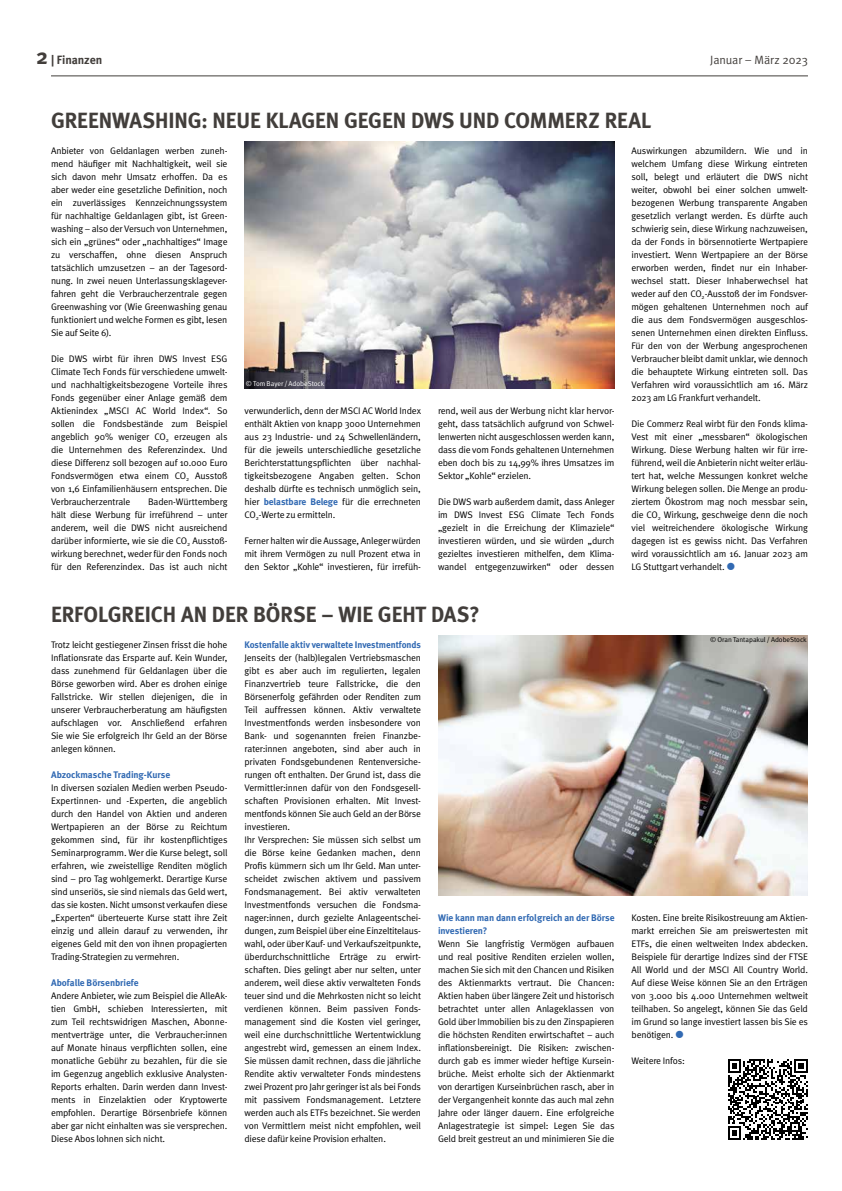
<style>
.page{position:relative;width:842px;height:1191px;background:#fff}
.page>*{position:absolute;margin:0;border:0;box-sizing:border-box;transform-origin:0 0}
.t1{font:700 22px "Meta";letter-spacing:-.005em;color:#423e3b}
.t2{font:12px "Meta Normal";letter-spacing:-.015em;color:#423e3b}
.t3{font:700 12px "Meta";letter-spacing:-.01em;color:#423e3b}
.t4{font:9.5px/13px "Meta Normal";letter-spacing:-.02em;color:#000;text-align:justify}
.t5{font:700 9.5px/13px "Meta";letter-spacing:-.005em;color:#326ab3}
.t6{font:7px "Meta Normal";letter-spacing:-.005em;color:#000}
.t7{font:7px "Meta Normal";letter-spacing:-.005em;color:#fff}
.s1{font-family:"Meta";font-weight:700;color:#326ab3}
</style>
<div class="page">
<img style="left:244px;top:141px;width:370px;height:247px">
<img style="left:438px;top:635px;width:370px;height:260px">
<svg style="left:728px;top:1059px;width:80px;height:80px"></svg>
<hr style="left:51px;top:75px;width:757px;height:1px;background:#423e3b">
<h1 class="t1" style="left:36px;top:44px;width:13px">2</h1>
<p class="t3" style="left:51px;top:53px;width:53px">| Finanzen</p>
<p class="t2" style="left:710px;top:53px;width:99px">Januar – März 2023</p>
<h1 class="t1" style="left:51px;top:108px;width:602px">GREENWASHING: NEUE KLAGEN GEGEN DWS UND COMMERZ REAL</h1>
<p class="t4" style="left:51px;top:144px;width:178px">Anbieter von Geldanlagen werben zuneh&shy;mend häufiger mit Nachhaltigkeit, weil sie sich davon mehr Umsatz erhoffen. Da es aber weder eine gesetzliche Definition, noch ein zuverlässiges Kennzeichnungssystem für nachhaltige Geldanlagen gibt, ist Green&shy;washing – also der Versuch von Unternehmen, sich ein „grünes“ oder „nachhaltiges“ Image zu verschaffen, ohne diesen Anspruch tatsächlich umzusetzen – an der Tagesord&shy;nung. In zwei neuen Unterlassungsklagever&shy;fahren geht die Verbraucherzentrale gegen Greenwashing vor (Wie Greenwashing genau funktioniert und welche Formen es gibt, lesen Sie auf Seite 6).</p>
<p class="t4" style="left:51px;top:352px;width:178px">Die DWS wirbt für ihren DWS Invest ESG Climate Tech Fonds für verschiedene umwelt&shy;und nachhaltigkeitsbezogene Vorteile ihres Fonds gegenüber einer Anlage gemäß dem Aktienindex „MSCI AC World Index“. So sollen die Fondsbestände zum Beispiel angeblich 90% weniger CO<sub>2</sub> erzeugen als die Unternehmen des Referenzindex. Und diese Differenz soll bezogen auf 10.000 Euro Fondsvermögen etwa einem CO<sub>2</sub> Ausstoß von 1,6 Einfamilienhäusern entsprechen. Die Verbraucherzentrale</p>
<p class="t4" style="left:631px;top:144px;width:178px">Auswirkungen abzumildern. Wie und in welchem Umfang diese Wirkung eintreten soll, belegt und erläutert die DWS nicht weiter, obwohl bei einer solchen umwelt&shy;bezogenen Werbung transparente Angaben gesetzlich verlangt werden. Es dürfte auch schwierig sein, diese Wirkung nachzuweisen, da der Fonds in börsennotierte Wertpapiere investiert. Wenn Wertpapiere an der Börse erworben werden, findet nur ein Inhaber&shy;wechsel statt. Dieser Inhaberwechsel hat weder auf den CO<sub>2</sub>-Ausstoß der im Fondsver&shy;mögen gehaltenen Unternehmen noch auf die aus dem Fondsvermögen ausgeschlos&shy;senen Unternehmen einen direkten Einfluss.<br>Für den von der Werbung angesprochenen Verbraucher bleibt damit unklar, wie dennoch die behauptete Wirkung eintreten soll. Das Verfahren wird voraussichtlich am 16. März 2023 am LG Frankfurt verhandelt.</p>
<p class="t4" style="left:631px;top:417px;width:178px">Die Commerz Real wirbt für den Fonds klima-Vest mit einer „messbaren“ ökologischen Wirkung. Diese Werbung halten wir für irre&shy;führend, weil die Anbieterin nicht weiter erläu&shy;tert hat, welche Messungen konkret welche Wirkung belegen sollen. Die Menge an produ&shy;ziertem Ökostrom mag noch messbar sein, die CO<sub>2</sub> Wirkung, geschweige denn die noch viel weitreichendere ökologische Wirkung dagegen ist es gewiss nicht. Das Verfahren wird voraussichtlich am 16. Januar 2023 am LG Stuttgart verhandelt.</p>
<p class="t7" style="left:246px;top:379px;width:80px">© Tom Bayer / AdobeStock</p>
<p class="t4" style="left:438px;top:404px;width:178px">rend, weil aus der Werbung nicht klar hervor&shy;geht, dass tatsächlich aufgrund von Schwel&shy;lenwerten nicht ausgeschlossen werden kann, dass die vom Fonds gehaltenen Unternehmen eben doch bis zu 14,99% ihres Umsatzes im Sektor „Kohle“ erzielen.</p>
<p class="t4" style="left:438px;top:495px;width:178px">Die DWS warb außerdem damit, dass Anleger im DWS Invest ESG Climate Tech Fonds „gezielt in die Erreichung der Klimaziele“ investieren würden, und sie würden „durch gezieltes investieren mithelfen, dem Klima&shy;wandel entgegenzuwirken“ oder dessen</p>
<p class="t4" style="left:244px;top:404px;width:178px">verwunderlich, denn der MSCI AC World Index enthält Aktien von knapp 3000 Unternehmen aus 23 Industrie- und 24 Schwellenländern, für die jeweils unterschiedliche gesetzliche Berichterstattungspflichten über nachhal&shy;tigkeitsbezogene Angaben gelten. Schon deshalb dürfte es technisch unmöglich sein, hier <span class="s1">belastbare Belege</span> für die errechneten CO<sub>2</sub>-Werte zu ermitteln.</p>
<p class="t4" style="left:244px;top:534px;width:178px">Ferner halten wir die Aussage, Anleger würden mit ihrem Vermögen zu null Prozent etwa in den Sektor „Kohle“ investieren, für irrefüh-</p>
<p class="t4" style="left:51px;top:495px;width:178px;text-indent:97px">Baden-Württemberg hält diese Werbung für irreführend – unter anderem, weil die DWS nicht ausreichend darüber informierte, wie sie die CO<sub>2</sub> Ausstoß&shy;wirkung berechnet, weder für den Fonds noch für den Referenzindex. Das ist auch nicht</p>
<h1 class="t1" style="left:51px;top:602px;width:430px">ERFOLGREICH AN DER BÖRSE – WIE GEHT DAS?</h1>
<p class="t4" style="left:51px;top:638px;width:178px">Trotz leicht gestiegener Zinsen frisst die hohe Inflationsrate das Ersparte auf. Kein Wunder, dass zunehmend für Geldanlagen über die Börse geworben wird. Aber es drohen einige Fallstricke. Wir stellen diejenigen, die in unserer Verbraucherberatung am häufigsten aufschlagen vor. Anschließend erfahren Sie wie Sie erfolgreich Ihr Geld an der Börse anlegen können.</p>
<p class="t5" style="left:51px;top:768px;width:121px">Abzockmasche Trading-Kurse</p>
<p class="t4" style="left:51px;top:781px;width:178px">In diversen sozialen Medien werben Pseudo-Expertinnen- und -Experten, die angeblich durch den Handel von Aktien und anderen Wertpapieren an der Börse zu Reichtum gekommen sind, für ihr kostenpflichtiges Seminarprogramm. Wer die Kurse belegt, soll erfahren, wie zweistellige Renditen möglich sind – pro Tag wohlgemerkt. Derartige Kurse sind unseriös, sie sind niemals das Geld wert, das sie kosten. Nicht umsonst verkaufen diese „Experten“ überteuerte Kurse statt ihre Zeit einzig und allein darauf zu verwenden, ihr eigenes Geld mit den von ihnen propagierten Trading-Strategien zu vermehren.</p>
<p class="t5" style="left:51px;top:976px;width:89px">Abofalle Börsenbriefe</p>
<p class="t4" style="left:51px;top:989px;width:178px">Andere Anbieter, wie zum Beispiel die AlleAk&shy;tien GmbH, schieben Interessierten, mit zum Teil rechtswidrigen Maschen, Abonne&shy;mentverträge unter, die Verbraucher:innen auf Monate hinaus verpflichten sollen, eine monatliche Gebühr zu bezahlen, für die sie im Gegenzug angeblich exklusive Analysten-Reports erhalten. Darin werden dann Invest&shy;ments in Einzelaktien oder Kryptowerte empfohlen. Derartige Börsenbriefe können aber gar nicht einhalten was sie versprechen.<br>Diese Abos lohnen sich nicht.</p>
<p class="t5" style="left:244px;top:638px;width:178px">Kostenfalle aktiv verwaltete Investmentfonds</p>
<p class="t4" style="left:244px;top:651px;width:178px;text-align:left">Jenseits der (halb)legalen Vertriebsmaschen gibt es aber auch im regulierten, legalen Finanzvertrieb teure Fallstricke, die den Börsenerfolg gefährden oder Renditen zum Teil auffressen können. Aktiv verwaltete Investmentfonds werden insbesondere von Bank- und sogenannten freien Finanzbe&shy;rater:innen angeboten, sind aber auch in privaten Fondsgebundenen Rentenversiche&shy;rungen oft enthalten. Der Grund ist, dass die Vermittler:innen dafür von den Fondsgesell&shy;schaften Provisionen erhalten. Mit Invest&shy;mentfonds können Sie auch Geld an der Börse investieren.<br>Ihr Versprechen: Sie müssen sich selbst um die Börse keine Gedanken machen, denn Profis kümmern sich um Ihr Geld. Man unter&shy;scheidet zwischen aktivem und passivem Fondsmanagement. Bei aktiv verwalteten Investmentfonds versuchen die Fondsma&shy;nager:innen, durch gezielte Anlageentschei&shy;dungen, zum Beispiel über eine Einzeltitelaus&shy;wahl, oder über Kauf- und Verkaufszeitpunkte, überdurchschnittliche Erträge zu erwirt&shy;schaften. Dies gelingt aber nur selten, unter anderem, weil diese aktiv verwalteten Fonds teuer sind und die Mehrkosten nicht so leicht verdienen können. Beim passiven Fonds&shy;management sind die Kosten viel geringer, weil eine durchschnittliche Wertentwicklung angestrebt wird, gemessen an einem Index.<br>Sie müssen damit rechnen, dass die jährliche Rendite aktiv verwalteter Fonds mindestens zwei Prozent pro Jahr geringer ist als bei Fonds mit passivem Fondsmanagement. Letztere werden auch als ETFs bezeichnet. Sie werden von Vermittlern meist nicht empfohlen, weil diese dafür keine Provision erhalten.</p>
<p class="t5" style="left:438px;top:911px;width:178px">Wie kann man dann erfolgreich an der Börse investieren?</p>
<p class="t4" style="left:438px;top:937px;width:178px">Wenn Sie langfristig Vermögen aufbauen und real positive Renditen erzielen wollen, machen Sie sich mit den Chancen und Risiken des Aktienmarkts vertraut. Die Chancen:<br>Aktien haben über längere Zeit und historisch betrachtet unter allen Anlageklassen von Gold über Immobilien bis zu den Zinspapieren die höchsten Renditen erwirtschaftet – auch inflationsbereinigt. Die Risiken: zwischen&shy;durch gab es immer wieder heftige Kursein&shy;brüche. Meist erholte sich der Aktienmarkt von derartigen Kurseinbrüchen rasch, aber in der Vergangenheit konnte das auch mal zehn Jahre oder länger dauern. Eine erfolgreiche Anlagestrategie ist simpel: Legen Sie das Geld breit gestreut an und minimieren Sie die</p>
<p class="t6" style="left:710px;top:635px;width:98px">© Oran Tantapakul / AdobeStock</p>
<p class="t4" style="left:631px;top:911px;width:178px">Kosten. Eine breite Risikostreuung am Aktien&shy;markt erreichen Sie am preiswertesten mit ETFs, die einen weltweiten Index abdecken.<br>Beispiele für derartige Indizes sind der FTSE All World und der MSCI All Country World.<br>Auf diese Weise können Sie an den Erträgen von 3.000 bis 4.000 Unternehmen weltweit teilhaben. So angelegt, können Sie das Geld im Grund so lange investiert lassen bis Sie es benötigen.</p>
<p class="t4" style="left:631px;top:1054px;width:55px">Weitere Infos:</p>
</div>
